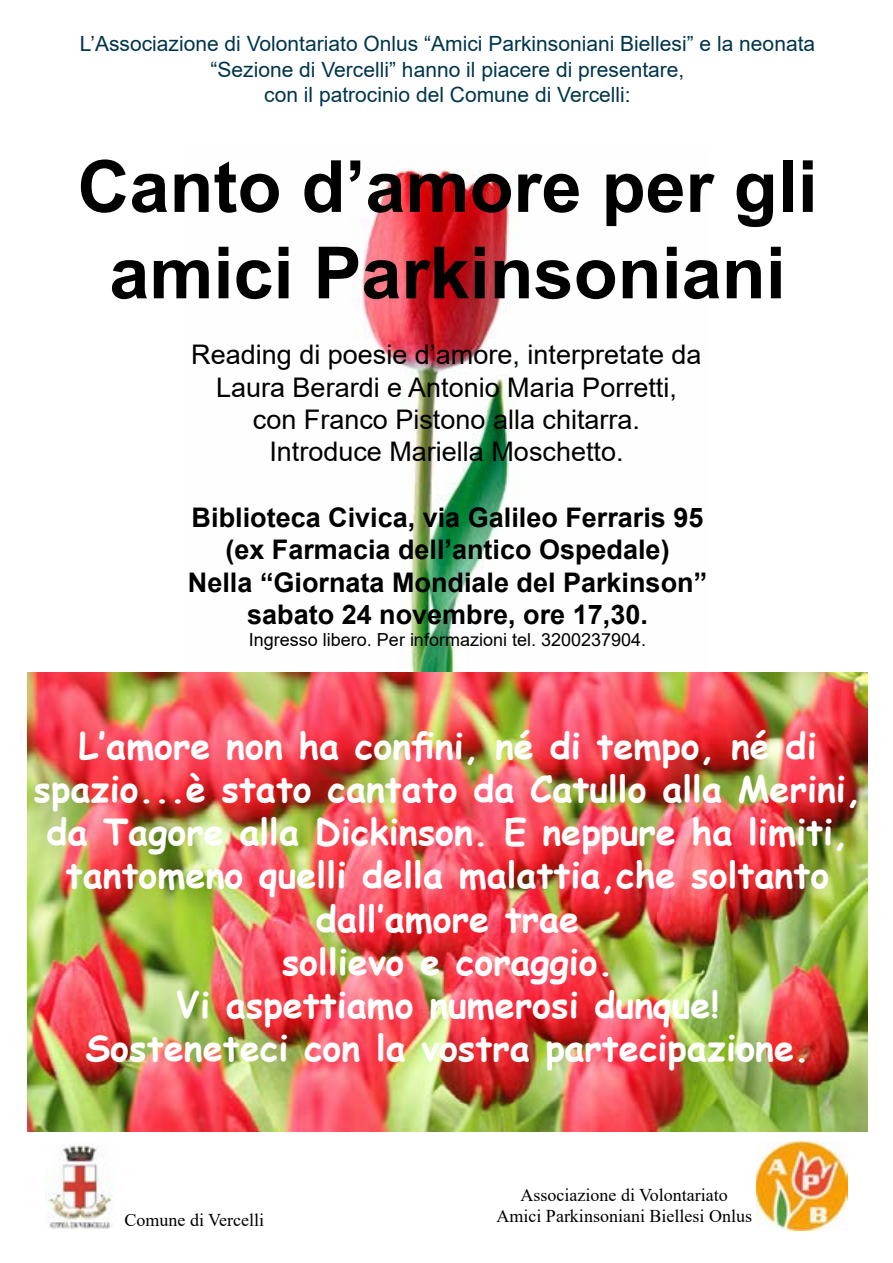
<style>
.page{position:relative;width:893px;height:1263px;background:#fff}
.page>*{position:absolute;margin:0;border:0;box-sizing:border-box;transform-origin:0 0}
.t1{font:700 72px/86.4px "Arial";color:#000;text-align:center}
.t2{font:700 36px/43.2px "Comic Sans MS";color:#fff;text-align:center}
.t3{font:700 27px/32.4px "Arial";color:#000;text-align:center}
.t4{font:27px/32.4px "Arial";color:#000;text-align:center}
.t5{font:21px/25.2px "Arial";color:#00354c;text-align:center}
.t6{font:18px/21.6px "Times New Roman";color:#000;text-align:center}
.t7{font:18px "Arial";color:#000}
</style>
<div class="page">
<img style="left:353px;top:169px;width:161px;height:503px">
<img style="left:28px;top:673px;width:839px;height:458px">
<img style="left:46px;top:1145px;width:70px;height:84px">
<img style="left:756px;top:1142px;width:91px;height:89px">
<p class="t5" style="left:80px;top:31px;width:737px">L’Associazione di Volontariato Onlus “Amici Parkinsoniani Biellesi” e la neonata “Sezione di Vercelli” hanno il piacere di presentare,<br>con il patrocinio del Comune di Vercelli:</p>
<h1 class="t1" style="left:77px;top:144px;width:742px">Canto d’amore per gli amici Parkinsoniani</h1>
<p class="t4" style="left:191px;top:338px;width:512px">Reading di poesie d’amore, interpretate da Laura Berardi e Antonio Maria Porretti, con Franco Pistono alla chitarra.<br>Introduce Mariella Moschetto.</p>
<p class="t3" style="left:188px;top:501px;width:521px">Biblioteca Civica, via Galileo Ferraris 95 (ex Farmacia dell’antico Ospedale)<br>Nella “Giornata Mondiale del Parkinson” sabato 24 novembre, ore 17,30.</p>
<p class="t7" style="left:249px;top:627px;width:399px">Ingresso libero. Per informazioni tel. 3200237904.</p>
<p class="t2" style="left:34px;top:723px;width:829px">L’amore non ha confini, né di tempo, né di spazio...è stato cantato da Catullo alla Merini, da Tagore alla Dickinson. E neppure ha limiti, tantomeno quelli della malattia,che soltanto dall’amore trae<br>sollievo e coraggio.<br>Vi aspettiamo numerosi dunque!<br>Sosteneteci con la vostra partecipazione.</p>
<p class="t6" style="left:125px;top:1209px;width:141px">Comune di Vercelli</p>
<p class="t6" style="left:496px;top:1183px;width:257px">Associazione di Volontariato<br>Amici Parkinsoniani Biellesi Onlus</p>
</div>
